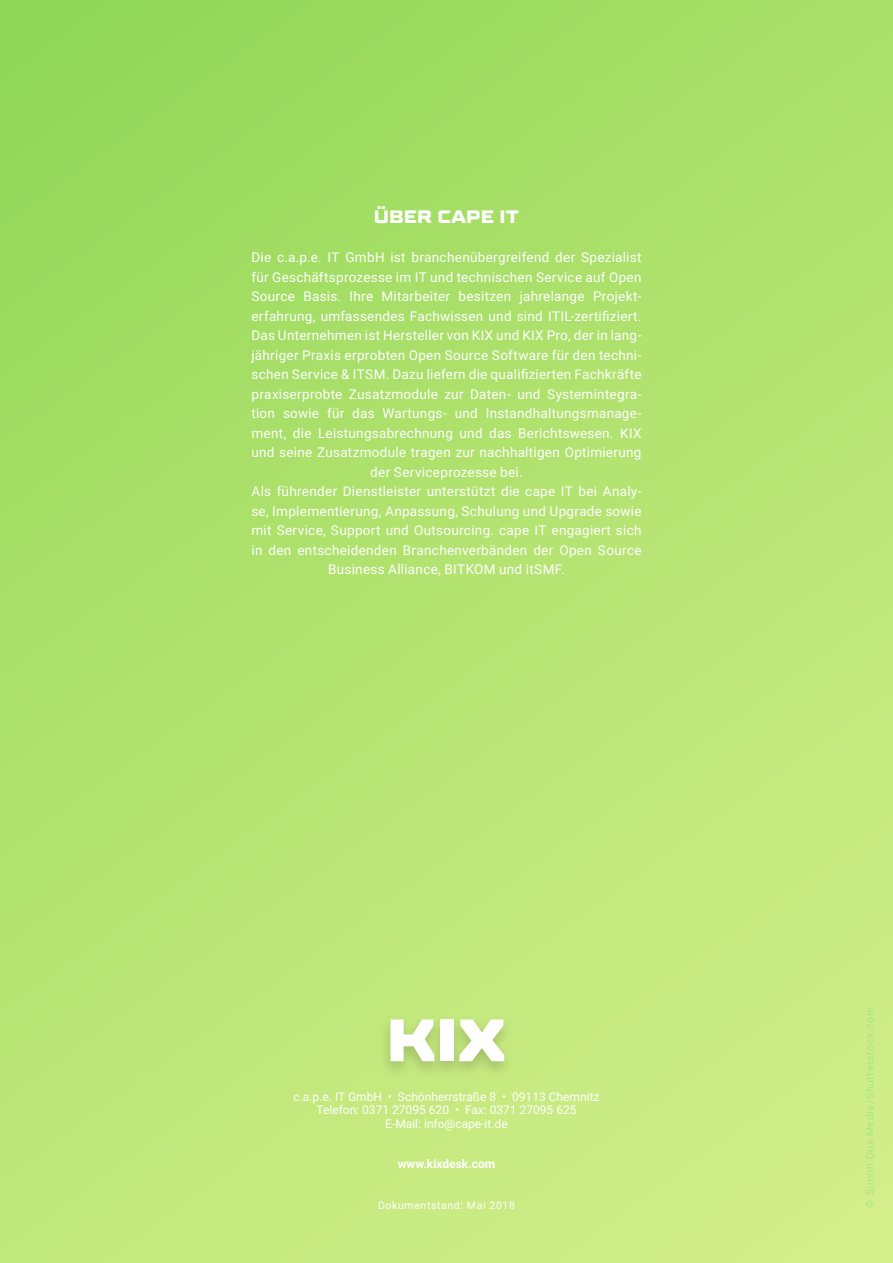
<style>
.page{position:relative;width:893px;height:1263px;background:#fff}
.page>*{position:absolute;margin:0;border:0;box-sizing:border-box;transform-origin:0 0}
.t1{font:900 59.7px "TT Supermolot Neue Exp";color:#fff}
.t2{font:18px "TT Supermolot Neue Exp X Bold";letter-spacing:.005em;color:#fff}
.t3{font:13.5px/19.5px "Roboto";letter-spacing:.02em;color:#fff;text-align:center}
.t4{font:12px/13.5px "Roboto";color:#fff;text-align:center}
.t5{font:700 12px "Roboto";color:#fff}
.t6{font:10.5px "Roboto";letter-spacing:.06em;color:#a8e683}
.t7{font:10.5px "Roboto";letter-spacing:.06em;color:#fff}
</style>
<div class="page">
<div style="left:0;top:0;width:893px;height:1263px;background:linear-gradient(to bottom,#9ddb60,#ccec84)"></div>
<div style="left:379px;top:1015px;width:136px;height:64px;background:#131413;opacity:.2"></div>
<h2 class="t2" style="left:374px;top:206px;width:147px">ÜBER CAPE IT</h2>
<p class="t3" style="left:251px;top:247px;width:392px">Die c.a.p.e. IT GmbH ist branchenübergreifend der Spezialist für Geschäftsprozesse im IT und technischen Service auf Open Source Basis. Ihre Mitarbeiter besitzen jahrelange Projekt&shy;erfahrung, umfassendes Fachwissen und sind ITIL-zertifiziert.<br>Das Unternehmen ist Hersteller von KIX und KIX Pro, der in lang&shy;jähriger Praxis erprobten Open Source Software für den techni&shy;schen Service &amp; ITSM. Dazu liefern die qualifizierten Fachkräfte praxiserprobte Zusatzmodule zur Daten- und Systemintegra&shy;tion sowie für das Wartungs- und Instandhaltungsmanage&shy;ment, die Leistungsabrechnung und das Berichtswesen. KIX und seine Zusatzmodule tragen zur nachhaltigen Optimierung der Serviceprozesse bei.<br>Als führender Dienstleister unterstützt die cape IT bei Analy&shy;se, Implementierung, Anpassung, Schulung und Upgrade sowie mit Service, Support und Outsourcing. cape IT engagiert sich in den entscheidenden Branchenverbänden der Open Source Business Alliance, BITKOM und itSMF.</p>
<h1 class="t1" style="left:386px;top:1004px;width:121px">KIX</h1>
<p class="t4" style="left:294px;top:1089px;width:307px">c.a.p.e. IT GmbH • Schönherrstraße 8 • 09113 Chemnitz<br>Telefon: 0371 27095 620 • Fax: 0371 27095 625<br>E-Mail: info@cape-it.de</p>
<p class="t5" style="left:398px;top:1155px;width:99px">www.kixdesk.com</p>
<p class="t7" style="left:378px;top:1197px;width:138px">Dokumentstand: Mai 2018</p>
<p class="t6" style="left:862px;top:1207px;width:202px;rotate:-90deg">© Simon Dux Media/Shutterstock.com</p>
</div>
